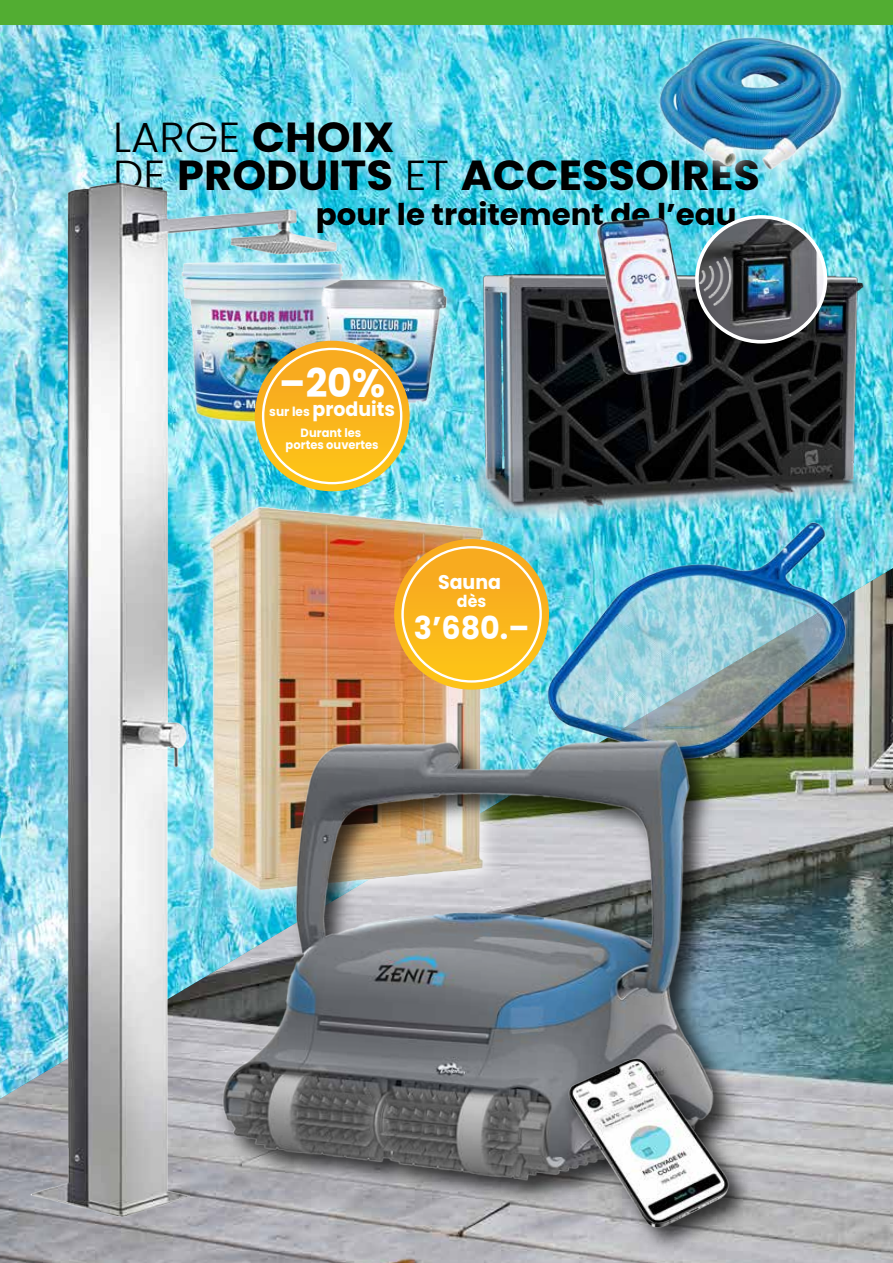
<style>
.page{position:relative;width:893px;height:1263px;background:#fff}
.page>*{position:absolute;margin:0;border:0;box-sizing:border-box;transform-origin:0 0}
.t1{font:700 42px/37.5px "Poppins";color:#000}
.t2{font:700 39.6px "Poppins";color:#fff;scale:.96 1}
.t3{font:700 31.5px "Poppins";color:#fff;scale:.96 1}
.t4{font:700 30px "Poppins";color:#000}
.t5{font:700 19.8px "Poppins";color:#fff;scale:.96 1}
.t6{font:700 16.5px "Poppins";color:#fff;scale:.96 1}
.t7{font:700 12px/12px "Poppins";color:#fff;text-align:center;scale:.96 1}
.s1{font-weight:300}
.s2{font-size:12.75px}
</style>
<div class="page">
<img style="left:0;top:25px;width:893px;height:148px">
<img style="left:422px;top:173px;width:471px;height:383px">
<div style="left:0;top:0;width:893px;height:25px;background:#52ad32"></div>
<img style="left:0;top:568px;width:893px;height:695px">
<img style="left:527px;top:518px;width:340px;height:255px">
<img style="left:422px;top:500px;width:95px;height:201px">
<img style="left:422px;top:258px;width:53px;height:171px">
<img style="left:422px;top:268px;width:35px;height:147px">
<svg style="left:422px;top:539px;width:127px;height:151px;background:#e5ba41"></svg>
<img style="left:462px;top:261px;width:419px;height:257px">
<img style="left:736px;top:217px;width:89px;height:125px">
<div style="left:695px;top:215px;width:132px;height:129px;border:4px solid #fff;border-radius:50%"></div>
<img style="left:592px;top:214px;width:144px;height:165px">
<img style="left:202px;top:701px;width:545px;height:529px">
<img style="left:555px;top:1046px;width:207px;height:215px">
<img style="left:562px;top:1050px;width:172px;height:183px">
<img style="left:638px;top:25px;width:231px;height:171px">
<img style="left:656px;top:33px;width:190px;height:142px">
<img style="left:0;top:162px;width:422px;height:1065px">
<p class="t1" style="left:113px;top:119px;width:648px"><span class="s1">LARGE</span> CHOIX<br><span class="s1">DE</span> PRODUITS <span class="s1">ET</span> ACCESSOIRES</p>
<p class="t4" style="left:316px;top:197px;width:422px">pour le traitement de l’eau</p>
<p class="t2" style="left:279px;top:360px;width:112px">–20%</p>
<p class="t5" style="left:269px;top:398px;width:133px"><span class="s2">sur les</span> produits</p>
<p class="t7" style="left:286px;top:427px;width:98px">Durant les portes ouvertes</p>
<p class="t5" style="left:438px;top:571px;width:67px">Sauna</p>
<p class="t6" style="left:457px;top:592px;width:32px">dès</p>
<p class="t3" style="left:414px;top:610px;width:122px">3’680.–</p>
</div>
